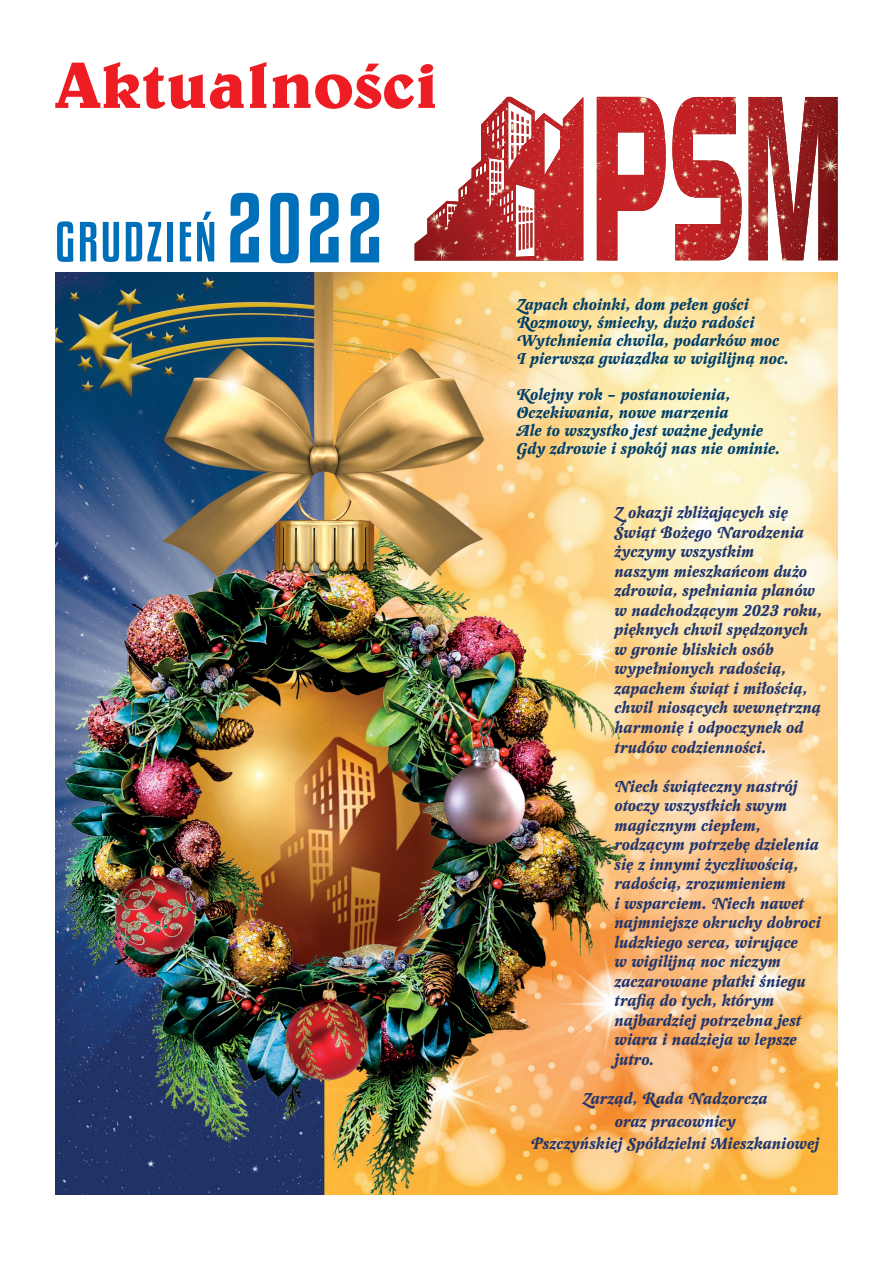
<style>
.page{position:relative;width:893px;height:1263px;background:#fff}
.page>*{position:absolute;margin:0;border:0;box-sizing:border-box;transform-origin:0 0}
.t1{font:87px "Kenyan Coffee Rg";color:#006fba}
.t2{font:49.95px "Kenyan Coffee Rg";letter-spacing:.05em;color:#006fba}
.t3{font:italic 700 16.5px/19.5px "Latienne Swash TOT";letter-spacing:.01em;color:#22366d;scale:.92 1}
.t4{font:italic 700 16.5px/18px "Latienne Swash TOT";letter-spacing:.005em;color:#024069;scale:.92 1}
</style>
<div class="page">
<img style="left:55px;top:272px;width:783px;height:923px">
<img style="left:415px;top:97px;width:423px;height:164px">
<svg style="left:55px;top:62px;width:380px;height:47px"></svg>
<h2 class="t2" style="left:55px;top:212px;width:163px">GRUDZIEŃ</h2>
<h1 class="t1" style="left:227px;top:176px;width:158px">2022</h1>
<p class="t4" style="left:517px;top:296px;width:298px">Zapach choinki, dom pełen gości Rozmowy, śmiechy, dużo radości Wytchnienia chwila, podarków moc I pierwsza gwiazdka w wigilijną noc.</p>
<p class="t4" style="left:517px;top:386px;width:288px">Kolejny rok – postanowienia,<br>Oczekiwania, nowe marzenia<br>Ale to wszystko jest ważne jedynie<br>Gdy zdrowie i spokój nas nie ominie.</p>
<p class="t3" style="left:614px;top:503px;width:227px">Z okazji zbliżających się<br>Świąt Bożego Narodzenia życzymy wszystkim<br>naszym mieszkańcom dużo zdrowia, spełniania planów w nadchodzącym 2023 roku, pięknych chwil spędzonych w gronie bliskich osób wypełnionych radością, zapachem świąt i miłością, chwil niosących wewnętrzną harmonię i odpoczynek od trudów codzienności.</p>
<p class="t3" style="left:614px;top:776px;width:226px">Niech świąteczny nastrój otoczy wszystkich swym magicznym ciepłem, rodzącym potrzebę dzielenia się z innymi życzliwością, radością, zrozumieniem<br>i wsparciem. Niech nawet najmniejsze okruchy dobroci ludzkiego serca, wirujące<br>w wigilijną noc niczym zaczarowane płatki śniegu trafią do tych, którym najbardziej potrzebna jest wiara i nadzieja w lepsze jutro.</p>
<p class="t3" style="left:531px;top:1087px;width:315px;line-height:22.5px;text-align:center">Zarząd, Rada Nadzorcza<br>oraz pracownicy<br>Pszczyńskiej Spółdzielni Mieszkaniowej</p>
</div>
